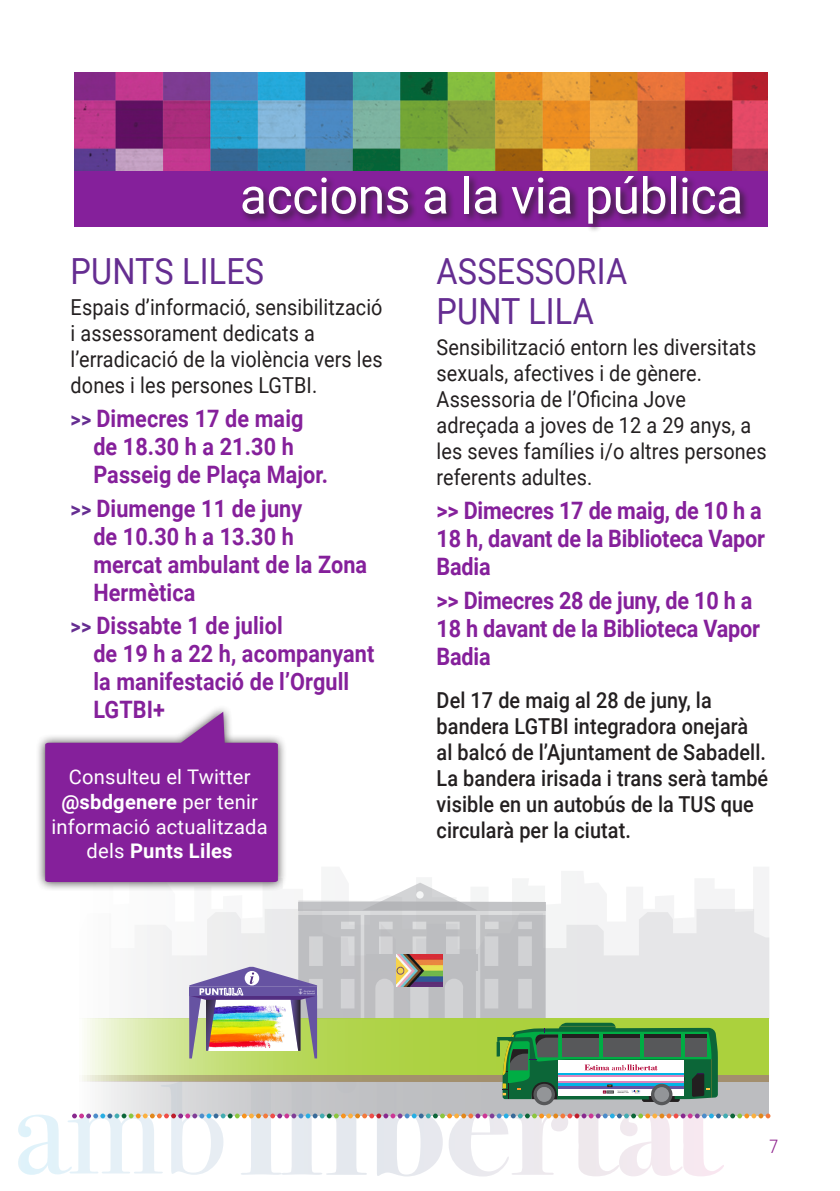
<style>
.page{position:relative;width:840px;height:1191px;background:#fff}
.page>*{position:absolute;margin:0;border:0;box-sizing:border-box;transform-origin:0 0}
.t1{font:50px "Roboto";letter-spacing:-.01em;color:#fff}
.t2{font:36px "Roboto";letter-spacing:.005em;color:#652d91;scale:.9 1}
.t3{font:700 24px/28px "Roboto";letter-spacing:.005em;color:#85209b;scale:.9 1}
.t4{font:22px/26px "Roboto";letter-spacing:.005em;color:#231f20;scale:.9 1}
.t5{font:500 22px/26px "Roboto";letter-spacing:.005em;color:#231f20;scale:.9 1}
.t6{font:20.2px/24.8px "Roboto";letter-spacing:.01em;color:#fff;text-align:center}
.t7{font:300 18px "Encode Sans";color:#90268f}
.s1{font-size:22px;color:#652d91}
.s2{font-weight:700}
</style>
<div class="page">
<div style="left:74px;top:170px;width:693px;height:57px;background:#85209b"></div>
<img style="left:74px;top:72px;width:693px;height:98px">
<div style="left:240px;top:174px;width:509px;height:59px;background:#231f20;opacity:.75"></div>
<div style="left:36px;top:703px;width:251px;height:188px;background:#231f20;opacity:.85"></div>
<svg style="left:45px;top:711px;width:725px;height:465px"></svg>
<img style="left:396px;top:954px;width:46px;height:32px">
<p class="t1" style="left:240px;top:161px;width:504px">accions a la via pública</p>
<p class="t2" style="left:71px;top:246px;width:216px">PUNTS LILES</p>
<p class="t4" style="left:71px;top:294px;width:348px">Espais d’informació, sensibilització i assessorament dedicats a l’erradicació de la violència vers les dones i les persones LGTBI.</p>
<p class="t3" style="left:71px;top:403px;width:260px"><span class="s1">&gt;&gt;</span> Dimecres 17 de maig</p>
<p class="t3" style="left:93px;top:431px;width:224px">de 18.30 h a 21.30 h</p>
<p class="t3" style="left:93px;top:459px;width:262px">Passeig de Plaça Major.</p>
<p class="t3" style="left:71px;top:493px;width:259px"><span class="s1">&gt;&gt;</span> Diumenge 11 de juny</p>
<p class="t3" style="left:93px;top:521px;width:224px">de 10.30 h a 13.30 h</p>
<p class="t3" style="left:93px;top:549px;width:305px">mercat ambulant de la Zona<br>Hermètica</p>
<p class="t3" style="left:71px;top:611px;width:237px"><span class="s1">&gt;&gt;</span> Dissabte 1 de juliol</p>
<p class="t3" style="left:93px;top:639px;width:313px">de 19 h a 22 h, acompanyant la manifestació de l’Orgull<br>LGTBI+</p>
<p class="t2" style="left:436px;top:246px;width:213px">ASSESSORIA</p>
<p class="t2" style="left:436px;top:286px;width:176px">PUNT LILA</p>
<p class="t4" style="left:436px;top:334px;width:368px">Sensibilització entorn les diversitats sexuals, afectives i de gènere.<br>Assessoria de l’Oficina Jove adreçada a joves de 12 a 29 anys, a les seves famílies i/o altres persones referents adultes.</p>
<p class="t3" style="left:436px;top:495px;width:366px">&gt;&gt; Dimecres 17 de maig, de 10 h a<br>18 h, davant de la Biblioteca Vapor<br>Badia</p>
<p class="t3" style="left:436px;top:585px;width:360px">&gt;&gt; Dimecres 28 de juny, de 10 h a<br>18 h davant de la Biblioteca Vapor<br>Badia</p>
<p class="t5" style="left:436px;top:686px;width:370px">Del 17 de maig al 28 de juny, la bandera LGTBI integradora onejarà al balcó de l’Ajuntament de Sabadell.<br>La bandera irisada i trans serà també visible en un autobús de la TUS que circularà per la ciutat.</p>
<p class="t6" style="left:69px;top:763px;width:183px">Consulteu el Twitter</p>
<p class="t6" style="left:51px;top:788px;width:217px"><span class="s2">@sbdgenere</span> per tenir informació actualitzada dels <span class="s2">Punts Liles</span></p>
<p class="t7" style="left:769px;top:1133px;width:10px">7</p>
</div>
